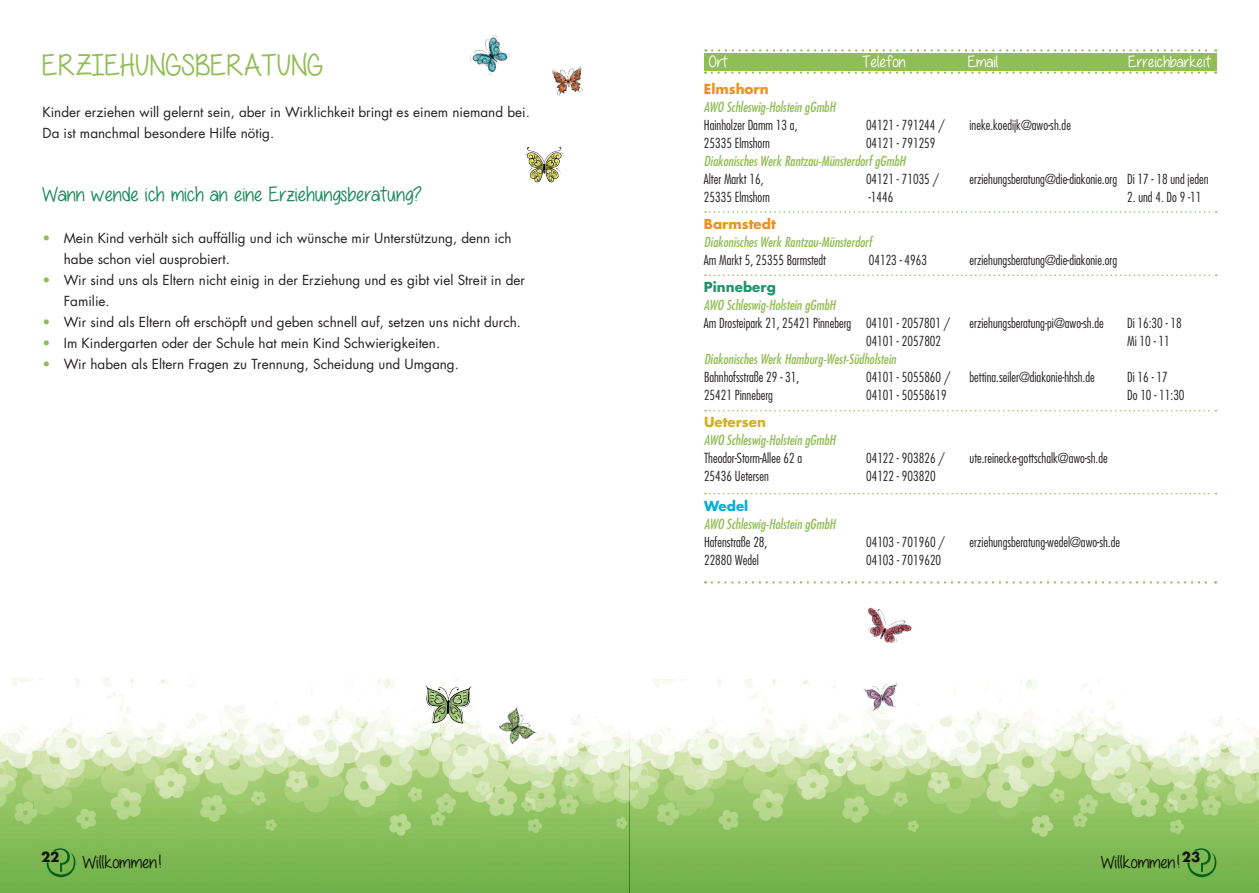
<style>
.page{position:relative;width:1259px;height:893px;background:#fff}
.page>*{position:absolute;margin:0;border:0;box-sizing:border-box;transform-origin:0 0}
.t1{font:30px "All Things Pink";color:#90bd54}
.t2{font:21px "All Things Pink";color:#1e8b60}
.t3{font:18.3px "All Things Pink";color:#231f20}
.t4{font:16.5px "All Things Pink";color:#fff}
.t5{font:300 condensed 13.5px "Futura";color:#231f20}
.t6{font:13.5px/21px "Futura";color:#231f20}
.t7{font:italic condensed 13.5px "Futura";color:#90bd54}
.t8{font:700 13.5px "Futura";color:#ec9121}
.t9{font:700 13.5px "Futura";color:#24926d}
.t10{font:700 13.5px "Futura";color:#d2b11a}
.t11{font:700 13.5px "Futura";color:#00b0d5}
.t12{font:700 13.5px "Futura";color:#231f20}
.s1{color:#90bd54}
</style>
<div class="page">
<img style="left:0;top:678px;width:1259px;height:215px">
<svg style="left:705px;top:211px;width:511px;height:2px"></svg>
<svg style="left:705px;top:275px;width:511px;height:1px"></svg>
<svg style="left:705px;top:410px;width:511px;height:1px"></svg>
<svg style="left:705px;top:493px;width:511px;height:1px"></svg>
<svg style="left:712px;top:581px;width:504px;height:2px"></svg>
<div style="left:704px;top:53px;width:512px;height:17px;background:#90bd54"></div>
<svg style="left:712px;top:71px;width:504px;height:3px"></svg>
<svg style="left:712px;top:49px;width:504px;height:3px"></svg>
<img style="left:525px;top:147px;width:39px;height:36px">
<img style="left:470px;top:35px;width:40px;height:41px">
<img style="left:552px;top:65px;width:31px;height:31px">
<img style="left:424px;top:683px;width:48px;height:42px">
<img style="left:493px;top:705px;width:46px;height:47px">
<img style="left:860px;top:678px;width:46px;height:37px">
<img style="left:867px;top:607px;width:45px;height:37px">
<h1 class="t1" style="left:43px;top:49px;width:282px">ERZIEHUNGSBERATUNG</h1>
<p class="t6" style="left:43px;top:101px;width:489px">Kinder erziehen will gelernt sein, aber in Wirklichkeit bringt es einem niemand bei.<br>Da ist manchmal besondere Hilfe nötig.</p>
<h2 class="t2" style="left:43px;top:183px;width:381px">Wann wende ich mich an eine Erziehungsberatung?</h2>
<p class="t6" style="left:64px;top:227px;width:449px;text-indent:-21px"><span class="s1">•</span> Mein Kind verhält sich auffällig und ich wünsche mir Unterstützung, denn ich habe schon viel ausprobiert.</p>
<p class="t6" style="left:64px;top:269px;width:463px;text-indent:-21px"><span class="s1">•</span> Wir sind uns als Eltern nicht einig in der Erziehung und es gibt viel Streit in der<br>Familie.</p>
<p class="t6" style="left:43px;top:311px;width:480px"><span class="s1">•</span> Wir sind als Eltern oft erschöpft und geben schnell auf, setzen uns nicht durch.</p>
<p class="t6" style="left:43px;top:332px;width:399px"><span class="s1">•</span> Im Kindergarten oder der Schule hat mein Kind Schwierigkeiten.</p>
<p class="t6" style="left:43px;top:353px;width:418px"><span class="s1">•</span> Wir haben als Eltern Fragen zu Trennung, Scheidung und Umgang.</p>
<p class="t4" style="left:709px;top:52px;width:21px">Ort</p>
<p class="t4" style="left:863px;top:52px;width:45px">Telefon</p>
<p class="t4" style="left:968px;top:52px;width:32px">Email</p>
<p class="t4" style="left:1128px;top:52px;width:84px">Erreichbarkeit</p>
<p class="t8" style="left:704px;top:80px;width:66px">Elmshorn</p>
<p class="t7" style="left:704px;top:99px;width:133px">AWO Schleswig-Holstein gGmbH</p>
<p class="t5" style="left:704px;top:117px;width:95px">Hainholzer Damm 13 a,</p>
<p class="t5" style="left:866px;top:117px;width:80px">04121 - 791244 /</p>
<p class="t5" style="left:969px;top:117px;width:103px">ineke.koedijk@awo-sh.de</p>
<p class="t5" style="left:704px;top:135px;width:68px">25335 Elmshorn</p>
<p class="t5" style="left:866px;top:135px;width:71px">04121 - 791259</p>
<p class="t7" style="left:704px;top:153px;width:203px">Diakonisches Werk Rantzau-Münsterdorf gGmbH</p>
<p class="t5" style="left:704px;top:171px;width:61px">Alter Markt 16,</p>
<p class="t5" style="left:866px;top:171px;width:74px">04121 - 71035 /</p>
<p class="t5" style="left:969px;top:171px;width:240px">erziehungsberatung@die-diakonie.org Di 17 - 18 und jeden</p>
<p class="t5" style="left:704px;top:189px;width:68px">25335 Elmshorn</p>
<p class="t5" style="left:869px;top:189px;width:26px">-1446</p>
<p class="t5" style="left:1127px;top:189px;width:76px">2. und 4. Do 9 -11</p>
<p class="t8" style="left:704px;top:215px;width:73px">Barmstedt</p>
<p class="t7" style="left:704px;top:234px;width:169px">Diakonisches Werk Rantzau-Münsterdorf</p>
<p class="t5" style="left:704px;top:252px;width:124px">Am Markt 5, 25355 Barmstedt</p>
<p class="t5" style="left:869px;top:252px;width:60px">04123 - 4963</p>
<p class="t5" style="left:969px;top:252px;width:149px">erziehungsberatung@die-diakonie.org</p>
<p class="t9" style="left:704px;top:278px;width:74px">Pinneberg</p>
<p class="t7" style="left:704px;top:297px;width:133px">AWO Schleswig-Holstein gGmbH</p>
<p class="t5" style="left:704px;top:315px;width:248px">Am Drosteipark 21, 25421 Pinneberg 04101 - 2057801 /</p>
<p class="t5" style="left:969px;top:315px;width:136px">erziehungsberatung-pi@awo-sh.de</p>
<p class="t5" style="left:1127px;top:315px;width:56px">Di 16:30 - 18</p>
<p class="t5" style="left:866px;top:333px;width:77px">04101 - 2057802</p>
<p class="t5" style="left:1127px;top:333px;width:44px">Mi 10 - 11</p>
<p class="t7" style="left:704px;top:351px;width:194px">Diakonisches Werk Hamburg-West-Südholstein</p>
<p class="t5" style="left:704px;top:369px;width:97px">Bahnhofsstraße 29 - 31,</p>
<p class="t5" style="left:866px;top:369px;width:86px">04101 - 5055860 /</p>
<p class="t5" style="left:969px;top:369px;width:127px">bettina.seiler@diakonie-hhsh.de</p>
<p class="t5" style="left:1127px;top:369px;width:42px">Di 16 - 17</p>
<p class="t5" style="left:704px;top:387px;width:70px">25421 Pinneberg</p>
<p class="t5" style="left:866px;top:387px;width:82px">04101 - 50558619</p>
<p class="t5" style="left:1127px;top:387px;width:59px">Do 10 - 11:30</p>
<p class="t10" style="left:704px;top:413px;width:64px">Uetersen</p>
<p class="t7" style="left:704px;top:432px;width:133px">AWO Schleswig-Holstein gGmbH</p>
<p class="t5" style="left:704px;top:450px;width:100px">Theodor-Storm-Allee 62 a</p>
<p class="t5" style="left:866px;top:450px;width:80px">04122 - 903826 /</p>
<p class="t5" style="left:969px;top:450px;width:140px">ute.reinecke-gottschalk@awo-sh.de</p>
<p class="t5" style="left:704px;top:468px;width:66px">25436 Uetersen</p>
<p class="t5" style="left:866px;top:468px;width:71px">04122 - 903820</p>
<p class="t11" style="left:704px;top:497px;width:46px">Wedel</p>
<p class="t7" style="left:704px;top:516px;width:133px">AWO Schleswig-Holstein gGmbH</p>
<p class="t5" style="left:704px;top:534px;width:65px">Hafenstraße 28,</p>
<p class="t5" style="left:866px;top:534px;width:80px">04103 - 701960 /</p>
<p class="t5" style="left:969px;top:534px;width:152px">erziehungsberatung-wedel@awo-sh.de</p>
<p class="t5" style="left:704px;top:552px;width:56px">22880 Wedel</p>
<p class="t5" style="left:866px;top:552px;width:77px">04103 - 7019620</p>
<p class="t12" style="left:41px;top:847px;width:20px">22</p>
<h3 class="t3" style="left:83px;top:852px;width:81px">Willkommen!</h3>
<h3 class="t3" style="left:1101px;top:852px;width:101px">Willkommen!<sup>23</sup></h3>
</div>
